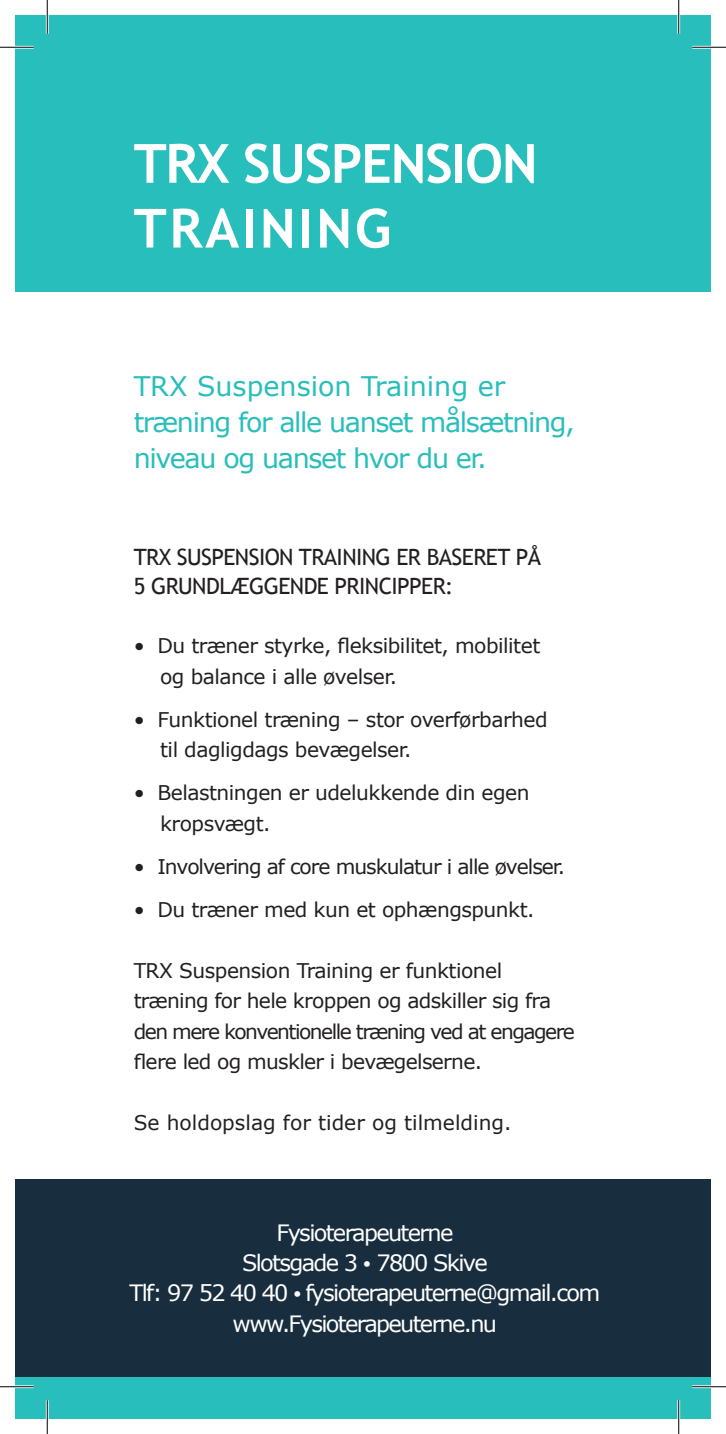
<style>
.page{position:relative;width:726px;height:1434px;background:#fff}
.page>*{position:absolute;margin:0;border:0;box-sizing:border-box;transform-origin:0 0}
.t1{font:700 54px/64.8px "Trebuchet MS";letter-spacing:-.025em;color:#fff}
.t2{font:27px/36px "Verdana";letter-spacing:-.05em;color:#28bebb}
.t3{font:22.5px/30.4px "Verdana";letter-spacing:-.075em;color:#fff;text-align:center}
.t4{font:22.5px/29.2px "Trebuchet MS";letter-spacing:-.025em;color:#231f20}
.t5{font:20.25px/30.4px "Verdana";letter-spacing:-.025em;color:#231f20}
.t6{font:20.25px "Verdana";letter-spacing:-.05em;color:#231f20}
.t7{font:20.25px "Verdana";color:#231f20}
.s1{font-size:15.75px}
</style>
<div class="page">
<div style="left:15px;top:15px;width:696px;height:277px;background:#28bebb"></div>
<div style="left:15px;top:1179px;width:696px;height:220px;background:#182e3e"></div>
<div style="left:15px;top:1377px;width:696px;height:42px;background:#28bebb"></div>
<hr style="left:0;top:46px;width:34px;height:3px;background:#fff">
<hr style="left:692px;top:46px;width:34px;height:3px;background:#fff">
<hr style="left:0;top:1385px;width:34px;height:3px;background:#fff">
<hr style="left:692px;top:1385px;width:34px;height:3px;background:#fff">
<hr style="left:46px;top:0;width:3px;height:34px;background:#fff">
<hr style="left:46px;top:1400px;width:3px;height:34px;background:#fff">
<hr style="left:677px;top:0;width:3px;height:34px;background:#fff">
<hr style="left:677px;top:1400px;width:3px;height:34px;background:#fff">
<hr style="left:0;top:47px;width:34px;height:1px;background:#000">
<hr style="left:692px;top:47px;width:34px;height:1px;background:#000">
<hr style="left:0;top:1386px;width:34px;height:1px;background:#000">
<hr style="left:692px;top:1386px;width:34px;height:1px;background:#000">
<hr style="left:47px;top:0;width:1px;height:34px;background:#000">
<hr style="left:47px;top:1400px;width:1px;height:34px;background:#000">
<hr style="left:678px;top:0;width:1px;height:34px;background:#000">
<hr style="left:678px;top:1400px;width:1px;height:34px;background:#000">
<h1 class="t1" style="left:134px;top:131px;width:406px">TRX SUSPENSION<br>TRAINING</h1>
<h2 class="t2" style="left:134px;top:368px;width:443px">TRX Suspension Training er træning for alle uanset målsætning, niveau og uanset hvor du er.</h2>
<p class="t4" style="left:134px;top:542px;width:409px">TRX SUSPENSION TRAINING ER BASERET PÅ<br>5 GRUNDLÆGGENDE PRINCIPPER:</p>
<p class="t5" style="left:160px;top:631px;width:382px;text-indent:-26px">• Du træner styrke, fleksibilitet, mobilitet og balance i alle øvelser.</p>
<p class="t5" style="left:160px;top:704px;width:389px;text-indent:-26px">• Funktionel træning – stor overførbarhed til dagligdags bevægelser.</p>
<p class="t5" style="left:160px;top:778px;width:371px;text-indent:-26px">• Belastningen er udelukkende din egen kropsvægt.</p>
<p class="t6" style="left:134px;top:853px;width:433px">• Involvering af core muskulatur i alle øvelser.</p>
<p class="t5" style="left:134px;top:894px;width:402px">• Du træner med kun et ophængspunkt.</p>
<p class="t5" style="left:134px;top:955px;width:443px">TRX Suspension Training er funktionel træning for hele kroppen og adskiller sig fra den mere konventionelle træning ved at engagere flere led og muskler i bevægelserne.</p>
<p class="t7" style="left:134px;top:1108px;width:379px">Se holdopslag for tider og tilmelding.</p>
<p class="t3" style="left:130px;top:1217px;width:472px">Fysioterapeuterne<br>Slotsgade 3 <span class="s1">•</span> 7800 Skive<br>Tlf: 97 52 40 40 <span class="s1">•</span> fysioterapeuterne@gmail.com www.Fysioterapeuterne.nu</p>
</div>
